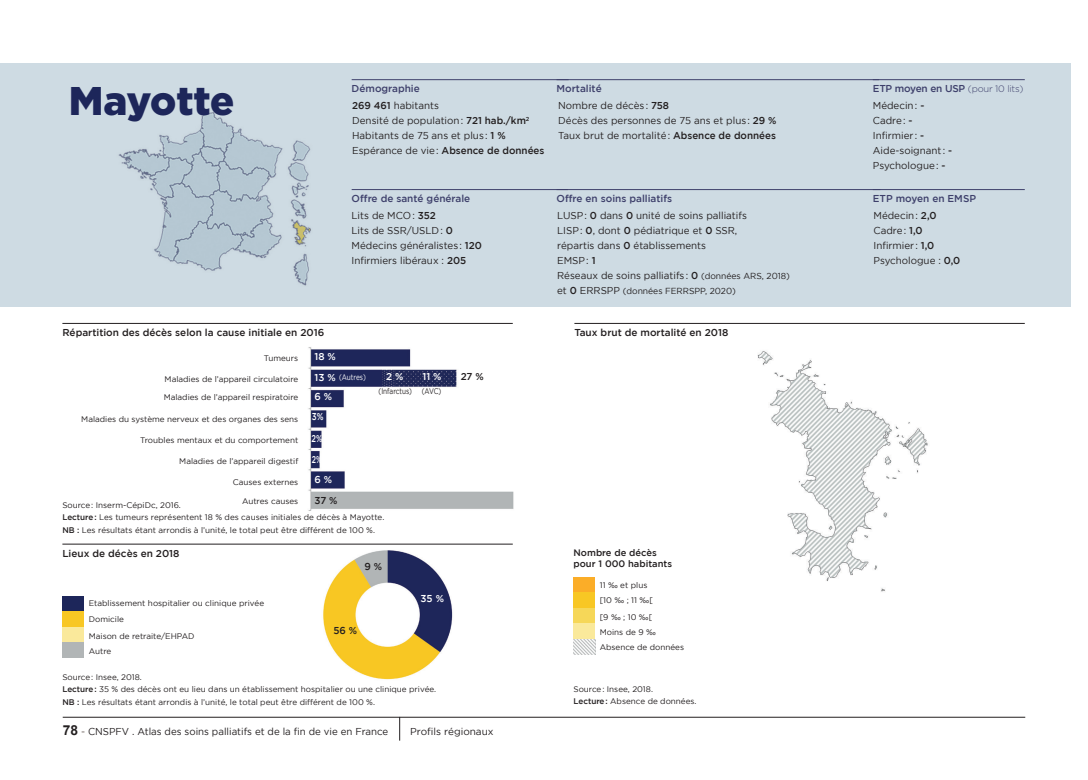
<style>
.page{position:relative;width:1088px;height:780px;background:#fff}
.page>*{position:absolute;margin:0;border:0;box-sizing:border-box;transform-origin:0 0}
.Titre_région{font:900 40px "Gotham";letter-spacing:-.01em;color:#1d265a}
.texte_page_carto{font:10px/15px "Gotham";color:#231f20}
.Titres_cartes_et_gra{font:500 10px "Gotham";color:#231f20}
.Pages_R_-_Titres{font:500 10px "Gotham";color:#3e406b}
.texte_page_carto-2{font:500 10px "Gotham";color:#231f20}
.Pages_R_-_Titres-2{font:500 10px "Gotham";letter-spacing:-.02em;color:#3e406b}
.texte_page_carto-3{font:500 10px "Gotham";color:#fff}
.texte_page_carto-4{font:500 10px "Gotham";color:#fff;scale:.8 1}
.texte_page_carto-5{font:500 10px "Gotham";color:#fff;scale:.75 1}
.texte_page_carto-6{font:500 10px "Gotham";color:#fff;scale:.7 1}
.Légendes_cartes{font:500 9.38px/11.2px "Gotham";color:#231f20}
.texte_page_carto-7{font:8.75px "Gotham";color:#231f20}
.Source{font:8.12px "Gotham";color:#231f20}
.Légende{font:8.12px "Gotham";color:#231f20}
.Légende-2{font:8.12px "Gotham";color:#231f20;scale:.8 1}
.Légende-3{font:8.12px "Gotham";color:#fff;scale:.8 1}
.s1{font-weight:500}
.s2{font-weight:400}
.s3{font-weight:300;font-size:9.38px}
.s4{font-size:8.75px}
.s5{font-size:10px}
.s6{font-weight:500;font-size:10px}
.s7{font-family:"Arial";font-weight:700;font-size:13.75px}
.s8{color:#655b55}
</style>
<div class="page">
<svg style="left:399px;top:717px;width:1px;height:23px"></svg>
<hr style="left:63px;top:716px;width:962px;height:1px;background:#231f20">
<img style="left:308px;top:347px;width:206px;height:164px">
<img style="left:323px;top:550px;width:130px;height:130px">
<img style="left:573px;top:639px;width:22px;height:15px">
<img style="left:757px;top:351px;width:171px;height:241px">
<div style="left:0;top:63px;width:1070px;height:243px;background:#cedbe3"></div>
<img style="left:118px;top:112px;width:193px;height:174px">
<hr style="left:556px;top:79px;width:323px;height:1px;background:#3e406b">
<hr style="left:873px;top:79px;width:152px;height:1px;background:#3e406b">
<hr style="left:556px;top:189px;width:324px;height:1px;background:#3e406b">
<hr style="left:873px;top:189px;width:152px;height:1px;background:#3e406b">
<hr style="left:352px;top:79px;width:217px;height:1px;background:#3e406b">
<hr style="left:352px;top:189px;width:216px;height:1px;background:#3e406b">
<div style="left:63px;top:596px;width:21px;height:15px;background:#1d265a"></div>
<div style="left:63px;top:627px;width:21px;height:15px;background:#fae99b"></div>
<div style="left:63px;top:642px;width:21px;height:16px;background:#b1b5b6"></div>
<div style="left:63px;top:611px;width:21px;height:16px;background:#f8c724"></div>
<hr style="left:574px;top:323px;width:451px;height:1px;background:#231f20">
<hr style="left:62px;top:323px;width:451px;height:1px;background:#231f20">
<hr style="left:62px;top:543px;width:451px;height:1px;background:#231f20">
<div style="left:573px;top:577px;width:22px;height:15px;background:#fbad28"></div>
<div style="left:573px;top:608px;width:22px;height:15px;background:#f6d758"></div>
<div style="left:573px;top:623px;width:22px;height:16px;background:#fae99b"></div>
<div style="left:573px;top:592px;width:22px;height:16px;background:#f8c724"></div>
<p class="Titre_région" style="left:69px;top:78px;width:167px">Mayotte</p>
<p class="Pages_R_-_Titres" style="left:352px;top:83px;width:70px">Démographie</p>
<p class="texte_page_carto" style="left:352px;top:98px;width:88px"><span class="s1">269 461</span> habitants</p>
<p class="texte_page_carto" style="left:352px;top:113px;width:179px">Densité de population: <span class="s1">721 hab./km</span><sup>2</sup></p>
<p class="texte_page_carto" style="left:352px;top:128px;width:155px">Habitants de 75 ans et plus : <span class="s1">1 %</span></p>
<p class="texte_page_carto-2" style="left:352px;top:145px;width:194px"><span class="s2">Espérance de vie:</span> Absence de données</p>
<p class="Pages_R_-_Titres" style="left:352px;top:193px;width:120px">Offre de santé générale</p>
<p class="texte_page_carto" style="left:352px;top:207px;width:86px">Lits de MCO: <span class="s1">352</span></p>
<p class="texte_page_carto" style="left:352px;top:222px;width:103px">Lits de SSR/USLD: <span class="s1">0</span></p>
<p class="texte_page_carto" style="left:352px;top:237px;width:132px">Médecins généralistes : <span class="s1">120</span></p>
<p class="texte_page_carto" style="left:352px;top:252px;width:116px">Infirmiers libéraux : <span class="s1">205</span></p>
<p class="Pages_R_-_Titres" style="left:556px;top:83px;width:47px">Mortalité</p>
<p class="Pages_R_-_Titres-2" style="left:873px;top:83px;width:152px">ETP moyen en USP <span class="s3">(pour 10 lits)</span></p>
<p class="texte_page_carto" style="left:558px;top:98px;width:112px">Nombre de décès : <span class="s1">758</span></p>
<p class="texte_page_carto" style="left:558px;top:113px;width:220px">Décès des personnes de 75 ans et plus : <span class="s1">29 %</span></p>
<p class="texte_page_carto" style="left:558px;top:128px;width:219px">Taux brut de mortalité: <span class="s1">Absence de données</span></p>
<p class="texte_page_carto" style="left:873px;top:98px;width:53px">Médecin: <span class="s1">-</span></p>
<p class="texte_page_carto" style="left:873px;top:113px;width:41px">Cadre: <span class="s1">-</span></p>
<p class="texte_page_carto" style="left:873px;top:128px;width:53px">Infirmier : <span class="s1">-</span></p>
<p class="texte_page_carto" style="left:873px;top:143px;width:81px">Aide-soignant : <span class="s1">-</span></p>
<p class="texte_page_carto" style="left:873px;top:158px;width:74px">Psychologue: <span class="s1">-</span></p>
<p class="Pages_R_-_Titres" style="left:556px;top:193px;width:117px">Offre en soins palliatifs</p>
<p class="Pages_R_-_Titres" style="left:873px;top:193px;width:105px">ETP moyen en EMSP</p>
<p class="texte_page_carto" style="left:557px;top:207px;width:191px">LUSP: <span class="s1">0</span> dans <span class="s1">0</span> unité de soins palliatifs</p>
<p class="texte_page_carto" style="left:557px;top:222px;width:182px">LISP: <span class="s1">0</span>, dont <span class="s1">0</span> pédiatrique et <span class="s1">0</span> SSR, répartis dans <span class="s1">0</span> établissements</p>
<p class="texte_page_carto" style="left:557px;top:252px;width:40px">EMSP: <span class="s1">1</span></p>
<p class="texte_page_carto" style="left:557px;top:267px;width:234px">Réseaux de soins palliatifs : <span class="s1">0</span> <span class="s4">(données ARS, 2018)</span></p>
<p class="texte_page_carto-7" style="left:557px;top:286px;width:180px"><span class="s5">et</span> <span class="s6">0</span> <span class="s5">ERRSPP</span> (données FERRSPP, 2020)</p>
<p class="texte_page_carto" style="left:873px;top:207px;width:65px">Médecin: <span class="s1">2,0</span></p>
<p class="texte_page_carto" style="left:873px;top:222px;width:51px">Cadre: <span class="s1">1,0</span></p>
<p class="texte_page_carto" style="left:873px;top:237px;width:62px">Infirmier : <span class="s1">1,0</span></p>
<p class="texte_page_carto" style="left:873px;top:252px;width:88px">Psychologue : <span class="s1">0,0</span></p>
<p class="Titres_cartes_et_gra" style="left:62px;top:327px;width:263px">Répartition des décès selon la cause initiale en 2016</p>
<p class="Titres_cartes_et_gra" style="left:574px;top:327px;width:155px">Taux brut de mortalité en 2018</p>
<p class="texte_page_carto-3" style="left:314px;top:351px;width:23px">18 %</p>
<p class="texte_page_carto-3" style="left:314px;top:372px;width:23px">13 %</p>
<p class="texte_page_carto-3" style="left:386px;top:371px;width:19px">2 %</p>
<p class="texte_page_carto-3" style="left:423px;top:371px;width:21px">11 %</p>
<p class="texte_page_carto-2" style="left:461px;top:371px;width:25px">27 %</p>
<p class="texte_page_carto-3" style="left:314px;top:391px;width:19px">6 %</p>
<p class="texte_page_carto-4" style="left:312px;top:411px;width:16px">3%</p>
<p class="texte_page_carto-5" style="left:312px;top:432px;width:16px">2%</p>
<p class="texte_page_carto-6" style="left:312px;top:453px;width:16px">2%</p>
<p class="texte_page_carto-3" style="left:314px;top:474px;width:19px">6 %</p>
<p class="texte_page_carto-2" style="left:314px;top:494px;width:25px">37 %</p>
<p class="Légende" style="left:264px;top:353px;width:36px">Tumeurs</p>
<p class="Légende" style="left:165px;top:374px;width:135px">Maladies de l’appareil circulatoire</p>
<p class="Légende" style="left:164px;top:393px;width:136px">Maladies de l’appareil respiratoire</p>
<p class="Légende" style="left:81px;top:414px;width:218px">Maladies du système nerveux et des organes des sens</p>
<p class="Légende" style="left:140px;top:435px;width:159px">Troubles mentaux et du comportement</p>
<p class="Légende" style="left:179px;top:456px;width:120px">Maladies de l’appareil digestif</p>
<p class="Légende" style="left:233px;top:477px;width:67px">Causes externes</p>
<p class="Légende" style="left:242px;top:497px;width:58px">Autres causes</p>
<p class="Légende-3" style="left:339px;top:373px;width:35px">(Autres)</p>
<p class="Légende-2" style="left:379px;top:387px;width:43px">(Infarctus)</p>
<p class="Légende-2" style="left:422px;top:387px;width:26px">(AVC)</p>
<p class="Source" style="left:62px;top:500px;width:120px">Source: Inserm-CépiDc, 2016.</p>
<p class="Source" style="left:62px;top:513px;width:323px"><span class="s1">Lecture:</span> Les tumeurs représentent 18 % des causes initiales de décès à Mayotte.</p>
<p class="Source" style="left:62px;top:525px;width:314px"><span class="s1">NB :</span> Les résultats étant arrondis à l’unité, le total peut être différent de 100 %.</p>
<p class="Titres_cartes_et_gra" style="left:62px;top:547px;width:119px">Lieux de décès en 2018</p>
<p class="Légende" style="left:89px;top:599px;width:177px">Etablissement hospitalier ou clinique privée</p>
<p class="Légende" style="left:89px;top:614px;width:37px">Domicile</p>
<p class="Légende" style="left:89px;top:631px;width:107px">Maison de retraite/EHPAD</p>
<p class="Légende" style="left:89px;top:646px;width:24px">Autre</p>
<p class="texte_page_carto-2" style="left:364px;top:561px;width:19px">9 %</p>
<p class="texte_page_carto-2" style="left:333px;top:624px;width:25px">56 %</p>
<p class="texte_page_carto-3" style="left:421px;top:592px;width:25px">35 %</p>
<p class="Source" style="left:62px;top:672px;width:81px">Source: Insee, 2018.</p>
<p class="Source" style="left:62px;top:684px;width:375px"><span class="s1">Lecture:</span> 35 % des décès ont eu lieu dans un établissement hospitalier ou une clinique privée.</p>
<p class="Source" style="left:62px;top:697px;width:314px"><span class="s1">NB :</span> Les résultats étant arrondis à l’unité, le total peut être différent de 100 %.</p>
<p class="texte_page_carto" style="left:63px;top:723px;width:327px"><span class="s7">78</span> <span class="s8">-</span> CNSPFV . Atlas des soins palliatifs et de la fin de vie en France</p>
<p class="texte_page_carto" style="left:410px;top:723px;width:85px">Profils régionaux</p>
<p class="Légendes_cartes" style="left:573px;top:547px;width:100px">Nombre de décès pour 1 000 habitants</p>
<p class="Légende" style="left:600px;top:580px;width:49px">11 ‰ et plus</p>
<p class="Légende" style="left:600px;top:612px;width:54px">[9 ‰ ; 10 ‰[</p>
<p class="Légende" style="left:600px;top:627px;width:58px">Moins de 9 ‰</p>
<p class="Légende" style="left:600px;top:643px;width:86px">Absence de données</p>
<p class="Légende" style="left:600px;top:596px;width:55px">[10 ‰ ; 11 ‰[</p>
<p class="Source" style="left:573px;top:684px;width:81px">Source: Insee, 2018.</p>
<p class="Source" style="left:573px;top:697px;width:125px"><span class="s1">Lecture:</span> Absence de données.</p>
</div>
